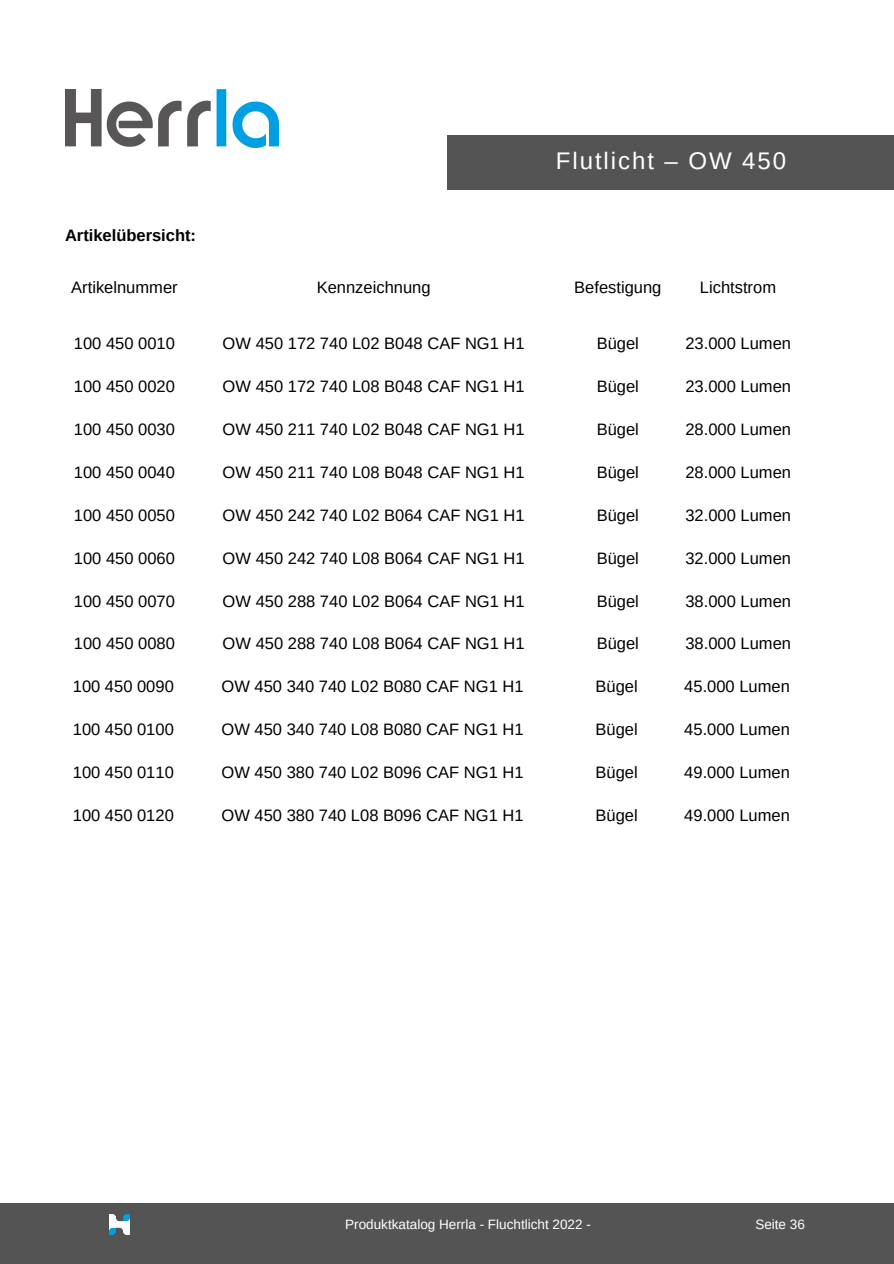
<style>
.page{position:relative;width:894px;height:1264px;background:#fff}
.page>*{position:absolute;margin:0;border:0;box-sizing:border-box;transform-origin:0 0}
.t1{font:24px "Arimo";letter-spacing:.08em;color:#fff}
.t2{font:16.5px "Arimo";color:#000}
.t3{font:700 16.5px "Arimo";color:#000}
.t4{font:13.5px "Arimo";color:#fff}
</style>
<div class="page">
<div style="left:447px;top:135px;width:446px;height:54px;background:#545454"></div>
<img style="left:65px;top:89px;width:213px;height:59px">
<div style="left:0;top:1203px;width:893px;height:60px;background:#545454"></div>
<img style="left:109px;top:1214px;width:21px;height:21px">
<p class="t3" style="left:65px;top:226px;width:132px">Artikelübersicht:</p>
<p class="t1" style="left:555px;top:147px;width:232px">Flutlicht – OW 450</p>
<p class="t2" style="left:71px;top:278px;width:108px">Artikelnummer</p>
<p class="t2" style="left:316px;top:278px;width:115px">Kennzeichnung</p>
<p class="t2" style="left:574px;top:278px;width:89px">Befestigung</p>
<p class="t2" style="left:699px;top:278px;width:78px">Lichtstrom</p>
<p class="t2" style="left:74px;top:334px;width:102px">100 450 0010</p>
<p class="t2" style="left:222px;top:334px;width:303px">OW 450 172 740 L02 B048 CAF NG1 H1</p>
<p class="t2" style="left:596px;top:334px;width:44px">Bügel</p>
<p class="t2" style="left:685px;top:334px;width:107px">23.000 Lumen</p>
<p class="t2" style="left:74px;top:377px;width:102px">100 450 0020</p>
<p class="t2" style="left:222px;top:377px;width:303px">OW 450 172 740 L08 B048 CAF NG1 H1</p>
<p class="t2" style="left:596px;top:377px;width:44px">Bügel</p>
<p class="t2" style="left:685px;top:377px;width:107px">23.000 Lumen</p>
<p class="t2" style="left:74px;top:420px;width:102px">100 450 0030</p>
<p class="t2" style="left:222px;top:420px;width:303px">OW 450 211 740 L02 B048 CAF NG1 H1</p>
<p class="t2" style="left:596px;top:420px;width:44px">Bügel</p>
<p class="t2" style="left:685px;top:420px;width:107px">28.000 Lumen</p>
<p class="t2" style="left:74px;top:463px;width:102px">100 450 0040</p>
<p class="t2" style="left:222px;top:463px;width:303px">OW 450 211 740 L08 B048 CAF NG1 H1</p>
<p class="t2" style="left:596px;top:463px;width:44px">Bügel</p>
<p class="t2" style="left:685px;top:463px;width:107px">28.000 Lumen</p>
<p class="t2" style="left:74px;top:505px;width:102px">100 450 0050</p>
<p class="t2" style="left:222px;top:505px;width:303px">OW 450 242 740 L02 B064 CAF NG1 H1</p>
<p class="t2" style="left:596px;top:505px;width:44px">Bügel</p>
<p class="t2" style="left:685px;top:505px;width:107px">32.000 Lumen</p>
<p class="t2" style="left:74px;top:548px;width:102px">100 450 0060</p>
<p class="t2" style="left:222px;top:548px;width:303px">OW 450 242 740 L08 B064 CAF NG1 H1</p>
<p class="t2" style="left:596px;top:548px;width:44px">Bügel</p>
<p class="t2" style="left:685px;top:548px;width:107px">32.000 Lumen</p>
<p class="t2" style="left:74px;top:591px;width:102px">100 450 0070</p>
<p class="t2" style="left:222px;top:591px;width:303px">OW 450 288 740 L02 B064 CAF NG1 H1</p>
<p class="t2" style="left:596px;top:591px;width:44px">Bügel</p>
<p class="t2" style="left:685px;top:591px;width:107px">38.000 Lumen</p>
<p class="t2" style="left:74px;top:634px;width:102px">100 450 0080</p>
<p class="t2" style="left:222px;top:634px;width:303px">OW 450 288 740 L08 B064 CAF NG1 H1</p>
<p class="t2" style="left:596px;top:634px;width:44px">Bügel</p>
<p class="t2" style="left:685px;top:634px;width:107px">38.000 Lumen</p>
<p class="t2" style="left:73px;top:677px;width:102px">100 450 0090</p>
<p class="t2" style="left:221px;top:677px;width:303px">OW 450 340 740 L02 B080 CAF NG1 H1</p>
<p class="t2" style="left:595px;top:677px;width:44px">Bügel</p>
<p class="t2" style="left:684px;top:677px;width:107px">45.000 Lumen</p>
<p class="t2" style="left:73px;top:720px;width:102px">100 450 0100</p>
<p class="t2" style="left:221px;top:720px;width:303px">OW 450 340 740 L08 B080 CAF NG1 H1</p>
<p class="t2" style="left:595px;top:720px;width:44px">Bügel</p>
<p class="t2" style="left:684px;top:720px;width:107px">45.000 Lumen</p>
<p class="t2" style="left:73px;top:763px;width:102px">100 450 0110</p>
<p class="t2" style="left:221px;top:763px;width:303px">OW 450 380 740 L02 B096 CAF NG1 H1</p>
<p class="t2" style="left:595px;top:763px;width:44px">Bügel</p>
<p class="t2" style="left:684px;top:763px;width:107px">49.000 Lumen</p>
<p class="t2" style="left:73px;top:806px;width:102px">100 450 0120</p>
<p class="t2" style="left:221px;top:806px;width:303px">OW 450 380 740 L08 B096 CAF NG1 H1</p>
<p class="t2" style="left:595px;top:806px;width:44px">Bügel</p>
<p class="t2" style="left:684px;top:806px;width:107px">49.000 Lumen</p>
<p class="t4" style="left:345px;top:1216px;width:247px">Produktkatalog Herrla - Fluchtlicht 2022 -</p>
<p class="t4" style="left:755px;top:1216px;width:51px">Seite 36</p>
</div>
